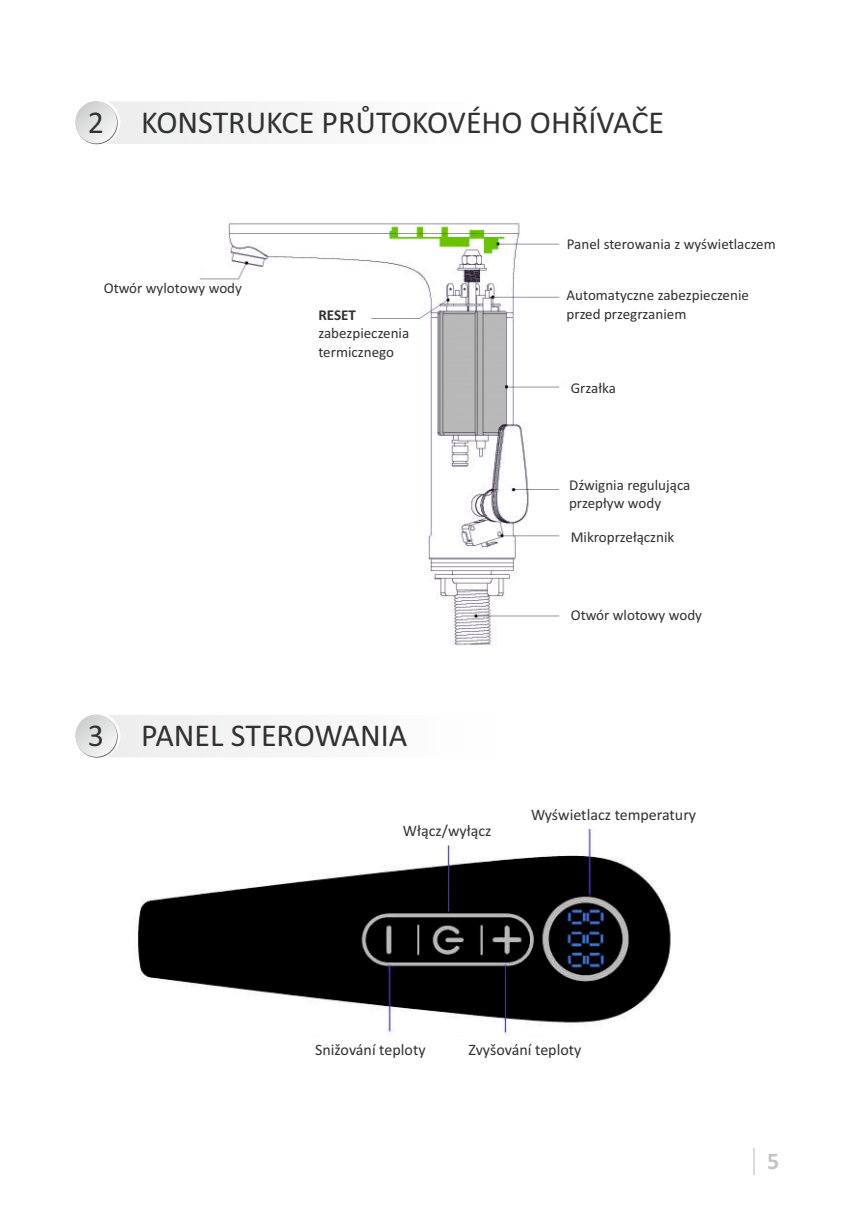
<style>
.page{position:relative;width:862px;height:1214px;background:#fff}
.page>*{position:absolute;margin:0;border:0;box-sizing:border-box;transform-origin:0 0}
.t1{font:32px "Calibri";color:#323232}
.t2{font:32px "Calibri";color:#313130}
.t3{font:700 24px "Calibri";color:#c4c4c5}
.t4{font:16px "Calibri";color:#313130}
.t5{font:15px/18.4px "Calibri";color:#313130}
.t6{font:700 15px "Calibri";color:#313130}
.s1{color:#313130}
</style>
<div class="page">
<img style="left:199px;top:223px;width:361px;height:423px">
<div style="left:92px;top:101px;width:177px;height:43px;background:#f1f1f1"></div>
<div style="left:75px;top:101px;width:42px;height:42px;background:linear-gradient(to bottom,#d3d4d4,#efefef);border-radius:50%"></div>
<img style="left:137px;top:828px;width:534px;height:208px">
<div style="left:92px;top:715px;width:177px;height:42px;background:#f1f1f1"></div>
<div style="left:75px;top:714px;width:42px;height:42px;background:linear-gradient(to bottom,#d4d4d5,#efefef);border-radius:50%"></div>
<svg style="left:754px;top:1148px;width:1px;height:26px"></svg>
<h1 class="t1" style="left:88px;top:109px;width:578px"><span class="s1">2</span> KONSTRUKCE PRŮTOKOVÉHO OHŘÍVAČE</h1>
<p class="t5" style="left:104px;top:279px;width:140px">Otwór wylotowy wody</p>
<p class="t6" style="left:318px;top:308px;width:39px">RESET</p>
<p class="t5" style="left:318px;top:325px;width:92px">zabezpieczenia termicznego</p>
<p class="t5" style="left:567px;top:236px;width:210px">Panel sterowania z wyświetlaczem</p>
<p class="t5" style="left:566px;top:287px;width:184px">Automatyczne zabezpieczenie przed przegrzaniem</p>
<p class="t5" style="left:571px;top:380px;width:47px">Grzałka</p>
<p class="t5" style="left:569px;top:476px;width:123px">Dźwignia regulująca przepływ wody</p>
<p class="t5" style="left:571px;top:528px;width:105px">Mikroprzełącznik</p>
<p class="t5" style="left:571px;top:607px;width:133px">Otwór wlotowy wody</p>
<h1 class="t2" style="left:88px;top:722px;width:321px">3 PANEL STEROWANIA</h1>
<p class="t4" style="left:403px;top:824px;width:90px">Włącz/wyłącz</p>
<p class="t4" style="left:531px;top:807px;width:167px">Wyświetlacz temperatury</p>
<p class="t4" style="left:315px;top:1043px;width:112px">Snižování teploty</p>
<p class="t4" style="left:468px;top:1043px;width:114px">Zvyšování teploty</p>
<h2 class="t3" style="left:767px;top:1150px;width:14px">5</h2>
</div>
